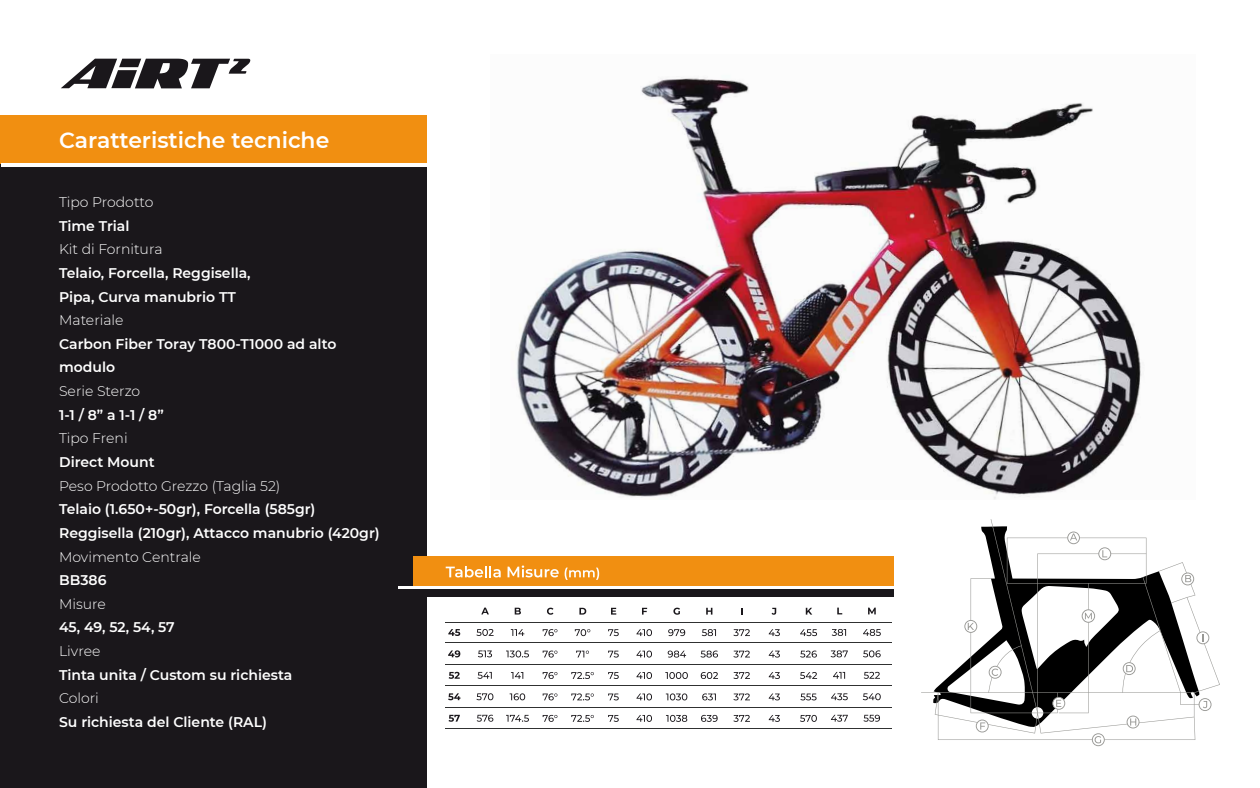
<style>
.page{position:relative;width:1260px;height:788px;background:#fff}
.page>*{position:absolute;margin:0;border:0;box-sizing:border-box;transform-origin:0 0}
.t1{font:600 21.88px "Montserrat";color:#fff}
.t2{font:600 14px/23.6px "Montserrat";color:#fff}
.t3{font:300 14px "Montserrat";color:#fff}
</style>
<div class="page">
<div style="left:0;top:135px;width:427px;height:653px;background:#1a171b"></div>
<div style="left:413px;top:556px;width:481px;height:30px;background:#f18f11"></div>
<div style="left:413px;top:589px;width:480px;height:7px;background:#1a171b"></div>
<hr style="left:398px;top:586px;width:515px;height:3px;background:#fff">
<div style="left:0;top:115px;width:427px;height:48px;background:#f18f11"></div>
<hr style="left:1px;top:164px;width:448px;height:3px;background:#fff">
<svg style="left:446px;top:566px;width:55px;height:11px"></svg>
<svg style="left:508px;top:565px;width:51px;height:12px"></svg>
<svg style="left:565px;top:567px;width:34px;height:13px"></svg>
<img style="left:516px;top:77px;width:626px;height:422px">
<svg style="left:921px;top:519px;width:299px;height:227px"></svg>
<svg style="left:448px;top:629px;width:12px;height:7px"></svg>
<svg style="left:448px;top:650px;width:12px;height:7px"></svg>
<svg style="left:449px;top:671px;width:11px;height:7px"></svg>
<svg style="left:448px;top:693px;width:12px;height:7px"></svg>
<svg style="left:449px;top:714px;width:11px;height:7px"></svg>
<svg style="left:481px;top:607px;width:8px;height:7px"></svg>
<svg style="left:476px;top:629px;width:18px;height:7px"></svg>
<svg style="left:478px;top:650px;width:14px;height:7px"></svg>
<svg style="left:478px;top:672px;width:14px;height:6px"></svg>
<svg style="left:476px;top:693px;width:17px;height:7px"></svg>
<svg style="left:477px;top:714px;width:16px;height:7px"></svg>
<svg style="left:515px;top:607px;width:6px;height:7px"></svg>
<svg style="left:511px;top:629px;width:13px;height:7px"></svg>
<svg style="left:506px;top:650px;width:23px;height:7px"></svg>
<svg style="left:511px;top:672px;width:12px;height:6px"></svg>
<svg style="left:510px;top:693px;width:15px;height:7px"></svg>
<svg style="left:506px;top:714px;width:23px;height:7px"></svg>
<svg style="left:547px;top:607px;width:6px;height:7px"></svg>
<svg style="left:543px;top:629px;width:14px;height:7px"></svg>
<svg style="left:543px;top:650px;width:14px;height:7px"></svg>
<svg style="left:543px;top:672px;width:14px;height:7px"></svg>
<svg style="left:543px;top:693px;width:14px;height:7px"></svg>
<svg style="left:543px;top:714px;width:14px;height:7px"></svg>
<svg style="left:579px;top:607px;width:7px;height:7px"></svg>
<svg style="left:575px;top:629px;width:15px;height:7px"></svg>
<svg style="left:576px;top:650px;width:13px;height:7px"></svg>
<svg style="left:571px;top:672px;width:23px;height:7px"></svg>
<svg style="left:571px;top:693px;width:23px;height:7px"></svg>
<svg style="left:571px;top:714px;width:23px;height:7px"></svg>
<svg style="left:611px;top:607px;width:5px;height:7px"></svg>
<svg style="left:608px;top:629px;width:11px;height:7px"></svg>
<svg style="left:608px;top:650px;width:11px;height:7px"></svg>
<svg style="left:608px;top:672px;width:11px;height:7px"></svg>
<svg style="left:608px;top:693px;width:11px;height:7px"></svg>
<svg style="left:608px;top:715px;width:11px;height:6px"></svg>
<svg style="left:642px;top:607px;width:5px;height:7px"></svg>
<svg style="left:636px;top:629px;width:16px;height:7px"></svg>
<svg style="left:636px;top:650px;width:16px;height:7px"></svg>
<svg style="left:636px;top:672px;width:16px;height:7px"></svg>
<svg style="left:636px;top:693px;width:16px;height:7px"></svg>
<svg style="left:636px;top:714px;width:16px;height:7px"></svg>
<svg style="left:673px;top:607px;width:7px;height:7px"></svg>
<svg style="left:668px;top:629px;width:17px;height:7px"></svg>
<svg style="left:668px;top:650px;width:18px;height:7px"></svg>
<svg style="left:665px;top:672px;width:23px;height:7px"></svg>
<svg style="left:666px;top:693px;width:21px;height:7px"></svg>
<svg style="left:666px;top:714px;width:21px;height:7px"></svg>
<svg style="left:706px;top:607px;width:6px;height:7px"></svg>
<svg style="left:702px;top:629px;width:14px;height:7px"></svg>
<svg style="left:701px;top:650px;width:17px;height:7px"></svg>
<svg style="left:701px;top:672px;width:17px;height:7px"></svg>
<svg style="left:702px;top:693px;width:14px;height:7px"></svg>
<svg style="left:701px;top:714px;width:17px;height:7px"></svg>
<svg style="left:741px;top:608px;width:2px;height:6px"></svg>
<svg style="left:733px;top:629px;width:17px;height:7px"></svg>
<svg style="left:733px;top:650px;width:17px;height:7px"></svg>
<svg style="left:733px;top:672px;width:17px;height:7px"></svg>
<svg style="left:733px;top:693px;width:17px;height:7px"></svg>
<svg style="left:733px;top:714px;width:17px;height:7px"></svg>
<svg style="left:772px;top:607px;width:4px;height:7px"></svg>
<svg style="left:769px;top:629px;width:11px;height:7px"></svg>
<svg style="left:769px;top:650px;width:11px;height:7px"></svg>
<svg style="left:769px;top:672px;width:11px;height:7px"></svg>
<svg style="left:769px;top:693px;width:11px;height:7px"></svg>
<svg style="left:769px;top:715px;width:11px;height:6px"></svg>
<svg style="left:806px;top:607px;width:6px;height:7px"></svg>
<svg style="left:800px;top:629px;width:17px;height:7px"></svg>
<svg style="left:800px;top:650px;width:17px;height:7px"></svg>
<svg style="left:800px;top:672px;width:17px;height:7px"></svg>
<svg style="left:800px;top:693px;width:17px;height:7px"></svg>
<svg style="left:800px;top:714px;width:17px;height:7px"></svg>
<svg style="left:837px;top:607px;width:5px;height:7px"></svg>
<svg style="left:832px;top:629px;width:14px;height:7px"></svg>
<svg style="left:831px;top:650px;width:17px;height:7px"></svg>
<svg style="left:833px;top:672px;width:12px;height:6px"></svg>
<svg style="left:831px;top:693px;width:17px;height:7px"></svg>
<svg style="left:831px;top:714px;width:17px;height:7px"></svg>
<svg style="left:868px;top:607px;width:8px;height:7px"></svg>
<svg style="left:863px;top:629px;width:18px;height:7px"></svg>
<svg style="left:863px;top:650px;width:18px;height:7px"></svg>
<svg style="left:864px;top:671px;width:16px;height:7px"></svg>
<svg style="left:863px;top:693px;width:18px;height:7px"></svg>
<svg style="left:864px;top:714px;width:16px;height:7px"></svg>
<hr style="left:445px;top:642px;width:447px;height:1px;background:#303131">
<hr style="left:445px;top:621px;width:447px;height:1px;background:#303131">
<hr style="left:445px;top:664px;width:447px;height:1px;background:#303131">
<hr style="left:445px;top:685px;width:447px;height:1px;background:#303131">
<hr style="left:445px;top:706px;width:447px;height:1px;background:#303131">
<hr style="left:445px;top:728px;width:447px;height:1px;background:#303131">
<svg style="left:61px;top:59px;width:189px;height:29px"></svg>
<h1 class="t1" style="left:59px;top:124px;width:272px">Caratteristiche tecniche</h1>
<p class="t3" style="left:59px;top:192px;width:96px">Tipo Prodotto</p>
<p class="t2" style="left:59px;top:213px;width:72px">Time Trial</p>
<p class="t3" style="left:59px;top:240px;width:105px">Kit di Fornitura</p>
<p class="t2" style="left:59px;top:260px;width:193px">Telaio, Forcella, Reggisella,<br>Pipa, Curva manubrio TT</p>
<p class="t3" style="left:59px;top:311px;width:66px">Materiale</p>
<p class="t2" style="left:59px;top:331px;width:279px">Carbon Fiber Toray T800-T1000 ad alto modulo</p>
<p class="t3" style="left:59px;top:381px;width:83px">Serie Sterzo</p>
<p class="t2" style="left:59px;top:402px;width:106px">1-1 / 8” a 1-1 / 8”</p>
<p class="t3" style="left:59px;top:429px;width:70px">Tipo Freni</p>
<p class="t2" style="left:59px;top:449px;width:97px">Direct Mount</p>
<p class="t3" style="left:59px;top:476px;width:223px">Peso Prodotto Grezzo (Taglia 52)</p>
<p class="t2" style="left:59px;top:497px;width:322px">Telaio (1.650+-50gr), Forcella (585gr)<br>Reggisella (210gr), Attacco manubrio (420gr)</p>
<p class="t3" style="left:59px;top:547px;width:143px">Movimento Centrale</p>
<p class="t2" style="left:59px;top:567px;width:49px">BB386</p>
<p class="t3" style="left:59px;top:594px;width:48px">Misure</p>
<p class="t2" style="left:59px;top:615px;width:117px">45, 49, 52, 54, 57</p>
<p class="t3" style="left:59px;top:641px;width:43px">Livree</p>
<p class="t2" style="left:59px;top:662px;width:235px">Tinta unita / Custom su richiesta</p>
<p class="t3" style="left:59px;top:688px;width:41px">Colori</p>
<p class="t2" style="left:59px;top:709px;width:209px">Su richiesta del Cliente (RAL)</p>
</div>
